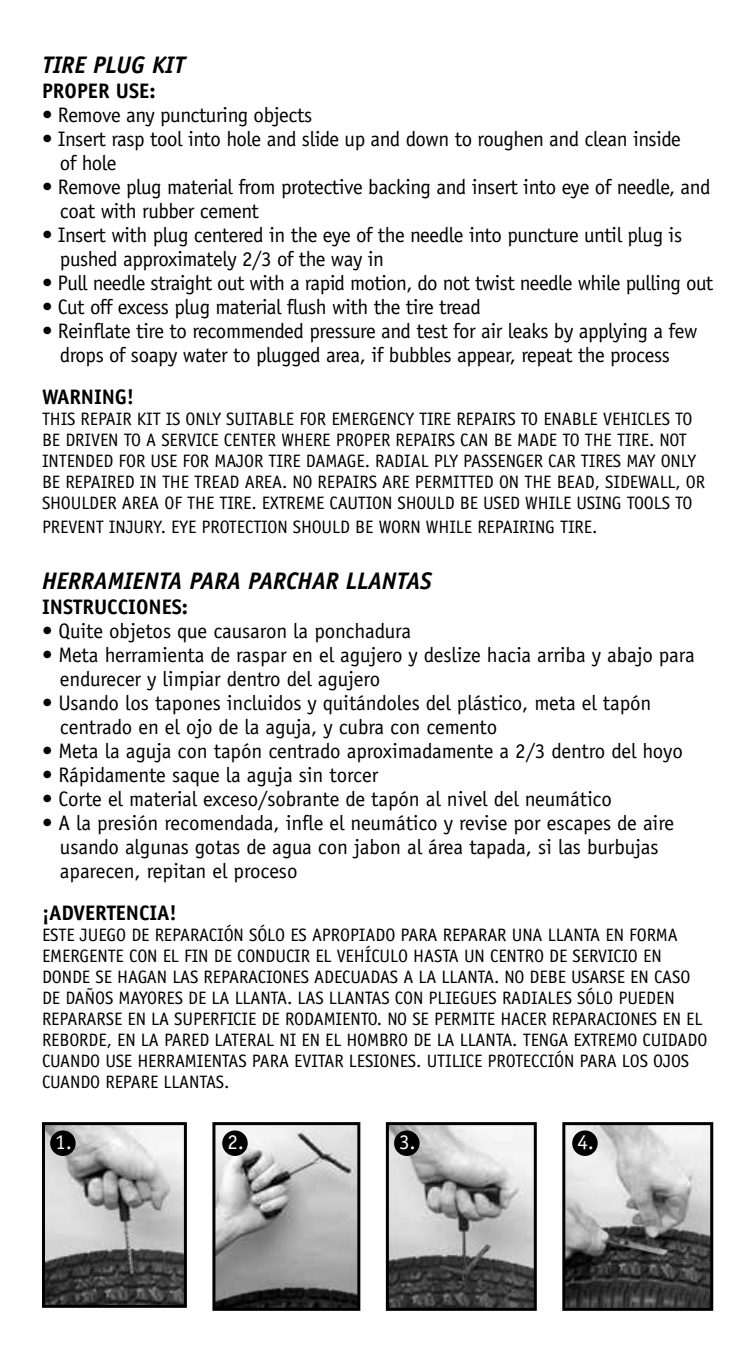
<style>
.page{position:relative;width:756px;height:1350px;background:#fff}
.page>*{position:absolute;margin:0;border:0;box-sizing:border-box;transform-origin:0 0}
.t1{font:italic 700 24px "Officina Sans";color:#000}
.t2{font:21px/24px "Officina Sans";letter-spacing:-.02em;color:#000}
.t3{font:700 21px "Officina Sans";color:#000}
.t4{font:21px "Officina Sans";color:#fff}
.t5{font:18px/21px "Officina Sans";letter-spacing:-.005em;color:#000}
</style>
<div class="page">
<img style="left:46px;top:1126px;width:137px;height:178px">
<div style="left:42px;top:1122px;width:145px;height:186px;border:3px solid #000"></div>
<div style="left:50px;top:1130px;width:26px;height:26px;background:#000;border-radius:50%"></div>
<img style="left:216px;top:1126px;width:140px;height:181px">
<div style="left:212px;top:1122px;width:148px;height:189px;border:3px solid #000"></div>
<div style="left:222px;top:1130px;width:26px;height:26px;background:#000;border-radius:50%"></div>
<img style="left:390px;top:1126px;width:143px;height:181px">
<div style="left:386px;top:1122px;width:151px;height:189px;border:3px solid #000"></div>
<div style="left:394px;top:1130px;width:26px;height:26px;background:#000;border-radius:50%"></div>
<img style="left:566px;top:1126px;width:143px;height:181px">
<div style="left:562px;top:1122px;width:151px;height:189px;border:3px solid #000"></div>
<div style="left:572px;top:1130px;width:26px;height:26px;background:#000;border-radius:50%"></div>
<p class="t1" style="left:42px;top:50px;width:145px">TIRE PLUG KIT</p>
<p class="t3" style="left:42px;top:77px;width:115px">PROPER USE:</p>
<p class="t2" style="left:42px;top:103px;width:272px">• Remove any puncturing objects</p>
<p class="t2" style="left:60px;top:127px;width:622px;text-indent:-18px">• Insert rasp tool into hole and slide up and down to roughen and clean inside of hole</p>
<p class="t2" style="left:60px;top:175px;width:652px;text-indent:-18px">• Remove plug material from protective backing and insert into eye of needle, and coat with rubber cement</p>
<p class="t2" style="left:60px;top:223px;width:624px;text-indent:-18px">• Insert with plug centered in the eye of the needle into puncture until plug is pushed approximately 2/3 of the way in</p>
<p class="t2" style="left:42px;top:271px;width:673px">• Pull needle straight out with a rapid motion, do not twist needle while pulling out</p>
<p class="t2" style="left:42px;top:295px;width:441px">• Cut off excess plug material flush with the tire tread</p>
<p class="t2" style="left:42px;top:319px;width:657px;text-align:center">• Reinflate tire to recommended pressure and test for air leaks by applying a few drops of soapy water to plugged area, if bubbles appear, repeat the process</p>
<p class="t3" style="left:42px;top:384px;width:94px">WARNING!</p>
<p class="t5" style="left:42px;top:408px;width:665px">THIS REPAIR KIT IS ONLY SUITABLE FOR EMERGENCY TIRE REPAIRS TO ENABLE VEHICLES TO BE DRIVEN TO A SERVICE CENTER WHERE PROPER REPAIRS CAN BE MADE TO THE TIRE. NOT INTENDED FOR USE FOR MAJOR TIRE DAMAGE. RADIAL PLY PASSENGER CAR TIRES MAY ONLY BE REPAIRED IN THE TREAD AREA. NO REPAIRS ARE PERMITTED ON THE BEAD, SIDEWALL, OR SHOULDER AREA OF THE TIRE. EXTREME CAUTION SHOULD BE USED WHILE USING TOOLS TO</p>
<p class="t5" style="left:42px;top:516px;width:557px">PREVENT INJURY. EYE PROTECTION SHOULD BE WORN WHILE REPAIRING TIRE.</p>
<p class="t1" style="left:42px;top:566px;width:391px">HERRAMIENTA PARA PARCHAR LLANTAS</p>
<p class="t3" style="left:42px;top:593px;width:148px">INSTRUCCIONES:</p>
<p class="t2" style="left:42px;top:619px;width:371px">• Quite objetos que causaron la ponchadura</p>
<p class="t2" style="left:60px;top:643px;width:636px;text-indent:-18px">• Meta herramienta de raspar en el agujero y deslize hacia arriba y abajo para endurecer y limpiar dentro del agujero</p>
<p class="t2" style="left:60px;top:691px;width:593px;text-indent:-18px">• Usando los tapones incluidos y quitándoles del plástico, meta el tapón centrado en el ojo de la aguja, y cubra con cemento</p>
<p class="t2" style="left:42px;top:739px;width:643px">• Meta la aguja con tapón centrado aproximadamente a 2/3 dentro del hoyo</p>
<p class="t2" style="left:42px;top:763px;width:338px">• Rápidamente saque la aguja sin torcer</p>
<p class="t2" style="left:42px;top:787px;width:571px">• Corte el material exceso/sobrante de tapón al nivel del neumático</p>
<p class="t2" style="left:60px;top:811px;width:616px;text-indent:-18px">• A la presión recomendada, infle el neumático y revise por escapes de aire usando algunas gotas de agua con jabon al área tapada, si las burbujas aparecen, repitan el proceso</p>
<p class="t3" style="left:42px;top:900px;width:136px">¡ADVERTENCIA!</p>
<p class="t5" style="left:42px;top:924px;width:667px">ESTE JUEGO DE REPARACIÓN SÓLO ES APROPIADO PARA REPARAR UNA LLANTA EN FORMA EMERGENTE CON EL FIN DE CONDUCIR EL VEHÍCULO HASTA UN CENTRO DE SERVICIO EN DONDE SE HAGAN LAS REPARACIONES ADECUADAS A LA LLANTA. NO DEBE USARSE EN CASO DE DAÑOS MAYORES DE LA LLANTA. LAS LLANTAS CON PLIEGUES RADIALES SÓLO PUEDEN REPARARSE EN LA SUPERFICIE DE RODAMIENTO. NO SE PERMITE HACER REPARACIONES EN EL REBORDE, EN LA PARED LATERAL NI EN EL HOMBRO DE LA LLANTA. TENGA EXTREMO CUIDADO CUANDO USE HERRAMIENTAS PARA EVITAR LESIONES. UTILICE PROTECCIÓN PARA LOS OJOS CUANDO REPARE LLANTAS.</p>
<p class="t4" style="left:55px;top:1130px;width:18px">1.</p>
<p class="t4" style="left:227px;top:1130px;width:18px">2.</p>
<p class="t4" style="left:399px;top:1130px;width:18px">3.</p>
<p class="t4" style="left:577px;top:1130px;width:18px">4.</p>
</div>
